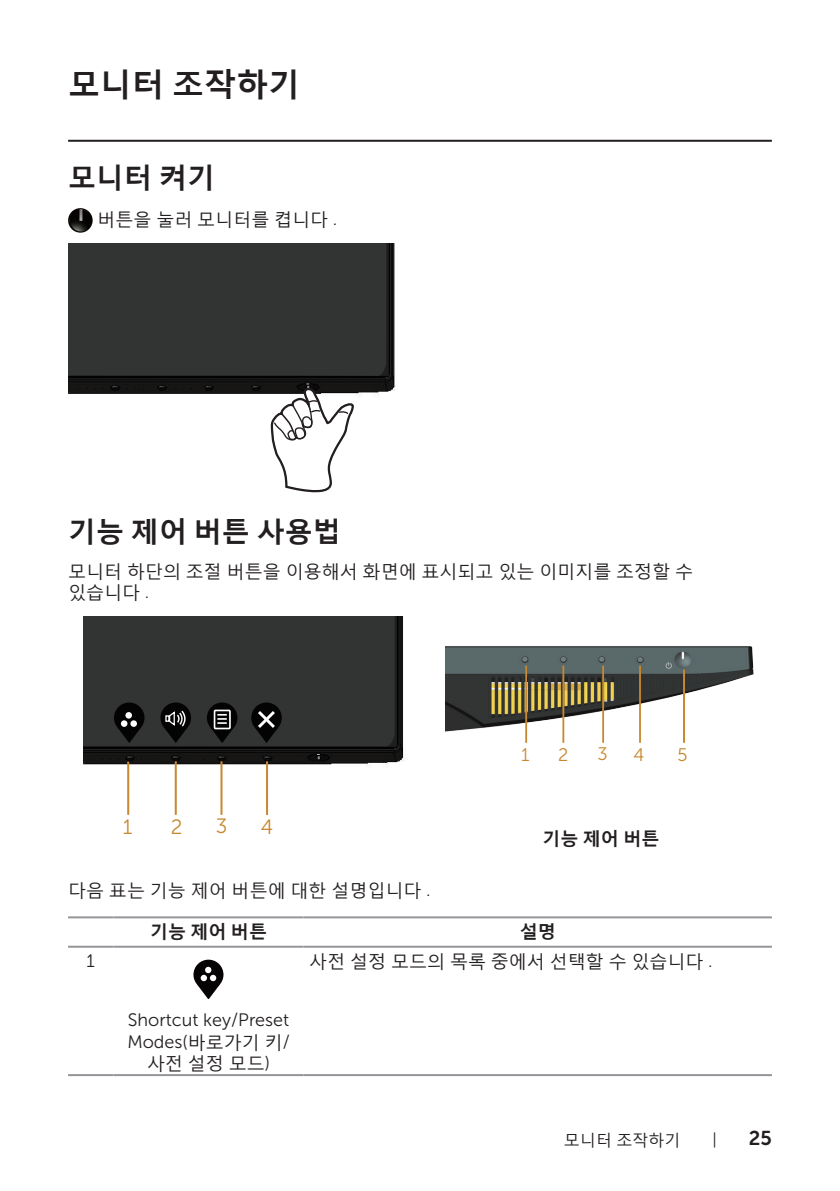
<style>
.page{position:relative;width:840px;height:1191px;background:#fff}
.page>*{position:absolute;margin:0;border:0;box-sizing:border-box;transform-origin:0 0}
.Head_1{font:700 32px "Malgun Gothic";color:#231f20}
.Head_2{font:700 28px "Malgun Gothic";color:#231f20}
.t1{font:20.6px "Museo Sans For Dell 300";color:#c78830}
.t2{font:20px "Museo Sans For Dell 700";color:#231f20}
.t3{font:18.2px "Museo Sans For Dell 300";color:#c78830}
.text{font:18px/21.6px "Malgun Gothic";color:#231f20}
.text-2{font:18px/21.6px "Museo Sans For Dell 300";color:#231f20;text-align:center}
.text-3{font:700 18px "Malgun Gothic";color:#231f20}
.t4{font:16px "Malgun Gothic";color:#231f20}
.t5{font:16px "Museo Sans For Dell 300";color:#231f20}
.s1{font-family:"Museo Sans For Dell 300"}
.s2{font-family:"Malgun Gothic"}
</style>
<div class="page">
<hr style="left:68px;top:140px;width:703px;height:2px;background:#231f20">
<img style="left:68px;top:208px;width:25px;height:25px;border-radius:12px">
<img style="left:68px;top:243px;width:328px;height:154px">
<div style="left:68px;top:243px;width:318px;height:133px;background:#323333"></div>
<svg style="left:270px;top:388px;width:85px;height:105px"></svg>
<img style="left:445px;top:646px;width:309px;height:88px">
<svg style="left:665px;top:662px;width:6px;height:6px"></svg>
<hr style="left:562px;top:665px;width:2px;height:78px;background:#c78830">
<hr style="left:602px;top:665px;width:1px;height:78px;background:#c78830">
<hr style="left:638px;top:665px;width:2px;height:78px;background:#c78830">
<hr style="left:525px;top:665px;width:2px;height:78px;background:#c78830">
<hr style="left:682px;top:669px;width:2px;height:74px;background:#c78830">
<img style="left:83px;top:616px;width:323px;height:169px">
<div style="left:83px;top:616px;width:312px;height:130px;background:#323333"></div>
<hr style="left:220px;top:761px;width:2px;height:54px;background:#c78830">
<hr style="left:266px;top:761px;width:2px;height:54px;background:#c78830">
<hr style="left:175px;top:761px;width:2px;height:54px;background:#c78830">
<hr style="left:127px;top:761px;width:2px;height:54px;background:#c78830">
<div style="left:114px;top:702px;width:30px;height:31px;background:#030303;border-radius:50%"></div>
<svg style="left:117px;top:727px;width:24px;height:16px"></svg>
<div style="left:207px;top:702px;width:30px;height:31px;background:#030303;border-radius:50%"></div>
<div style="left:251px;top:702px;width:30px;height:31px;background:#030303;border-radius:50%"></div>
<div style="left:125px;top:712px;width:7px;height:6px;background:#fff;border-radius:50%"></div>
<div style="left:121px;top:720px;width:6px;height:7px;background:#fff;border-radius:50%"></div>
<div style="left:130px;top:720px;width:7px;height:7px;background:#fff;border-radius:50%"></div>
<svg style="left:255px;top:711px;width:23px;height:32px"></svg>
<div style="left:213px;top:709px;width:18px;height:20px;border:2px solid #fff"></div>
<svg style="left:210px;top:714px;width:24px;height:29px"></svg>
<div style="left:160px;top:702px;width:31px;height:31px;background:#030303;border-radius:50%"></div>
<svg style="left:164px;top:710px;width:23px;height:33px"></svg>
<hr style="left:68px;top:916px;width:45px;height:2px;background:#939598">
<hr style="left:113px;top:916px;width:190px;height:2px;background:#939598">
<hr style="left:303px;top:916px;width:468px;height:2px;background:#939598">
<hr style="left:68px;top:945px;width:45px;height:2px;background:#939598">
<hr style="left:303px;top:945px;width:468px;height:2px;background:#939598">
<hr style="left:68px;top:1074px;width:45px;height:2px;background:#939598">
<hr style="left:303px;top:1074px;width:468px;height:2px;background:#939598">
<hr style="left:113px;top:945px;width:190px;height:2px;background:#939598">
<hr style="left:113px;top:1074px;width:190px;height:2px;background:#939598">
<div style="left:193px;top:959px;width:30px;height:30px;background:#060304;border-radius:50%"></div>
<svg style="left:197px;top:984px;width:23px;height:15px"></svg>
<div style="left:205px;top:966px;width:6px;height:7px;background:#fff;border-radius:50%"></div>
<svg style="left:200px;top:974px;width:7px;height:7px"></svg>
<div style="left:210px;top:974px;width:6px;height:7px;background:#fff;border-radius:50%"></div>
<p class="Head_1" style="left:68px;top:63px;width:233px">모니터 조작하기</p>
<p class="Head_2" style="left:68px;top:159px;width:148px">모니터 켜기</p>
<p class="text" style="left:97px;top:208px;width:241px">버튼을 눌러 모니터를 켭니다 <span class="s1">.</span></p>
<p class="Head_2" style="left:68px;top:513px;width:274px">기능 제어 버튼 사용법</p>
<p class="text" style="left:68px;top:559px;width:626px">모니터 하단의 조절 버튼을 이용해서 화면에 표시되고 있는 이미지를 조정할 수 있습니다 <span class="s1">.</span></p>
<p class="t1" style="left:123px;top:815px;width:11px">1</p>
<p class="t1" style="left:171px;top:815px;width:13px">2</p>
<p class="t1" style="left:216px;top:815px;width:13px">3</p>
<p class="t1" style="left:261px;top:815px;width:14px">4</p>
<p class="t3" style="left:521px;top:745px;width:10px">1</p>
<p class="t3" style="left:557px;top:744px;width:12px">2</p>
<p class="t3" style="left:597px;top:744px;width:12px">3</p>
<p class="t3" style="left:633px;top:744px;width:12px">4</p>
<p class="t3" style="left:677px;top:744px;width:12px">5</p>
<p class="text-3" style="left:542px;top:827px;width:118px">기능 제어 버튼</p>
<p class="text" style="left:68px;top:878px;width:363px">다음 표는 기능 제어 버튼에 대한 설명입니다 <span class="s1">.</span></p>
<p class="text-3" style="left:150px;top:920px;width:118px">기능 제어 버튼</p>
<p class="text-3" style="left:519px;top:920px;width:37px">설명</p>
<p class="text-2" style="left:87px;top:950px;width:10px">1</p>
<p class="text" style="left:309px;top:949px;width:404px">사전 설정 모드의 목록 중에서 선택할 수 있습니다 <span class="s1">.</span></p>
<p class="text-2" style="left:127px;top:1009px;width:164px">Shortcut key/Preset<br>Modes(<span class="s2">바로가기 키</span>/ <span class="s2">사전 설정 모드</span>)</p>
<p class="t4" style="left:563px;top:1129px;width:118px">모니터 조작하기</p>
<p class="t5" style="left:712px;top:1130px;width:6px">|</p>
<p class="t2" style="left:748px;top:1126px;width:24px">25</p>
</div>
